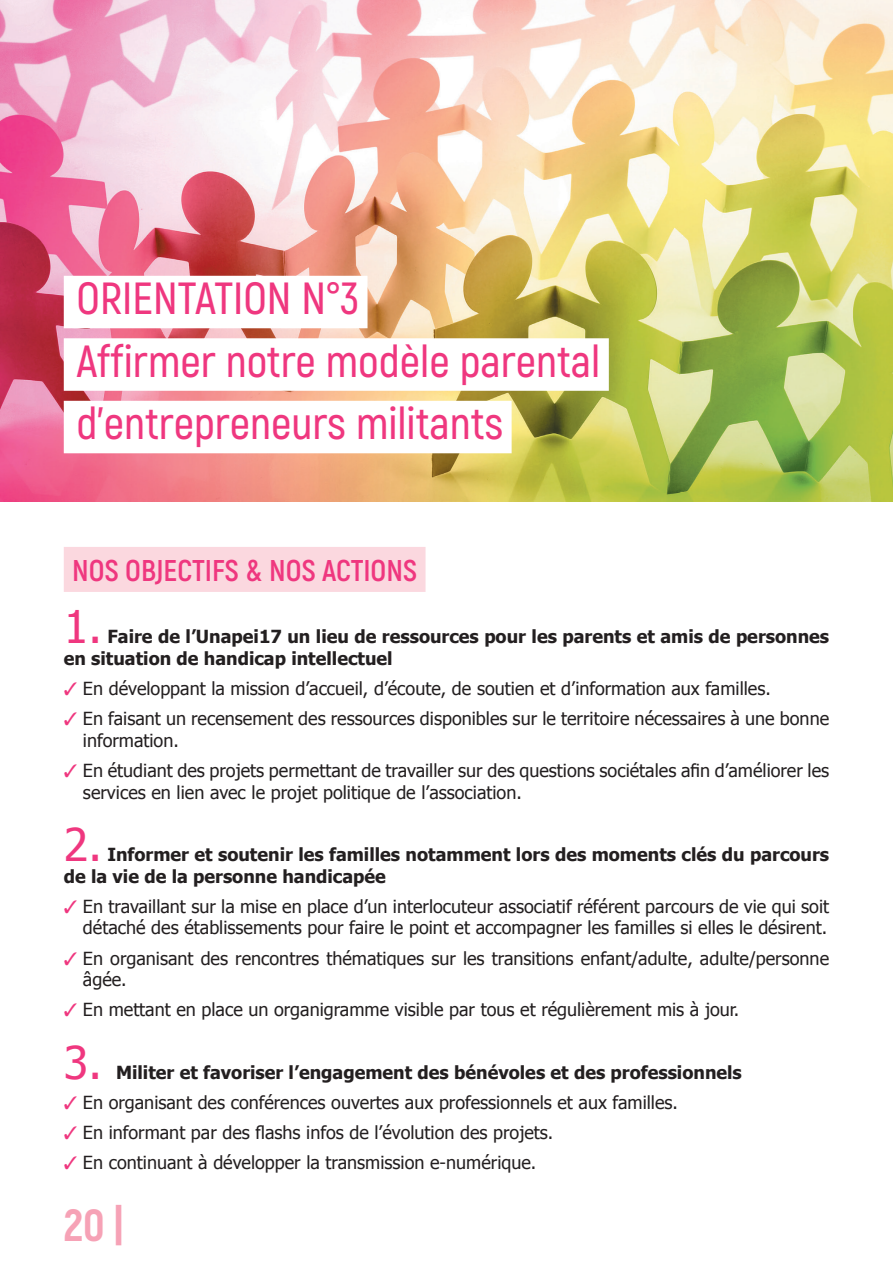
<style>
.page{position:relative;width:893px;height:1263px;background:#fff}
.page>*{position:absolute;margin:0;border:0;box-sizing:border-box;transform-origin:0 0}
.t1{font:600 45px/62.6px "Akrobat";color:#ef377f}
.t2{font:45px "Tahoma";color:#ef377f}
.t3{font:800 45px "Akrobat";color:#f6a2b6}
.t4{font:700 30px "Akrobat";color:#ef377f}
.t5{font:18px/21.6px "Tahoma";color:#231f20}
.t6{font:700 18px/21.6px "Tahoma";color:#231f20}
.s1{color:#ef377f}
</style>
<div class="page">
<div style="left:64px;top:547px;width:362px;height:45px;background:#fbd8df"></div>
<img style="left:0;top:0;width:893px;height:502px">
<div style="left:64px;top:276px;width:303px;height:52px;background:#fff"></div>
<div style="left:64px;top:338px;width:545px;height:53px;background:#fff"></div>
<div style="left:64px;top:401px;width:448px;height:52px;background:#fff"></div>
<h1 class="t1" style="left:77px;top:267px;width:525px">ORIENTATION N°3<br>Affirmer notre modèle parental d’entrepreneurs militants</h1>
<h2 class="t4" style="left:72px;top:552px;width:346px">NOS OBJECTIFS &amp; NOS ACTIONS</h2>
<h1 class="t2" style="left:64px;top:597px;width:40px">1.</h1>
<p class="t6" style="left:64px;top:625px;width:767px;text-indent:44px">Faire de l’Unapei17 un lieu de ressources pour les parents et amis de personnes en situation de handicap intellectuel</p>
<p class="t5" style="left:64px;top:677px;width:709px"><span class="s1">✓</span> En développant la mission d’accueil, d’écoute, de soutien et d’information aux familles.</p>
<p class="t5" style="left:83px;top:707px;width:748px;text-indent:-19px"><span class="s1">✓</span> En faisant un recensement des ressources disponibles sur le territoire nécessaires à une bonne information.</p>
<p class="t5" style="left:83px;top:759px;width:748px;text-indent:-19px"><span class="s1">✓</span> En étudiant des projets permettant de travailler sur des questions sociétales afin d’améliorer les services en lien avec le projet politique de l’association.</p>
<h1 class="t2" style="left:64px;top:814px;width:40px">2.</h1>
<p class="t6" style="left:64px;top:843px;width:767px;text-indent:44px">Informer et soutenir les familles notamment lors des moments clés du parcours de la vie de la personne handicapée</p>
<p class="t5" style="left:64px;top:895px;width:767px;text-align:right"><span class="s1">✓</span> En travaillant sur la mise en place d’un interlocuteur associatif référent parcours de vie qui soit détaché des établissements pour faire le point et accompagner les familles si elles le désirent.</p>
<p class="t5" style="left:83px;top:946px;width:748px;text-indent:-19px"><span class="s1">✓</span> En organisant des rencontres thématiques sur les transitions enfant/adulte, adulte/personne âgée.</p>
<p class="t5" style="left:64px;top:998px;width:677px"><span class="s1">✓</span> En mettant en place un organigramme visible par tous et régulièrement mis à jour.</p>
<h1 class="t2" style="left:64px;top:1032px;width:40px">3.</h1>
<p class="t6" style="left:116px;top:1060px;width:627px">Militer et favoriser l’engagement des bénévoles et des professionnels</p>
<p class="t5" style="left:64px;top:1091px;width:616px"><span class="s1">✓</span> En organisant des conférences ouvertes aux professionnels et aux familles.</p>
<p class="t5" style="left:64px;top:1121px;width:491px"><span class="s1">✓</span> En informant par des flashs infos de l’évolution des projets.</p>
<p class="t5" style="left:64px;top:1151px;width:474px"><span class="s1">✓</span> En continuant à développer la transmission e-numérique.</p>
<h1 class="t3" style="left:64px;top:1197px;width:62px">20 |</h1>
</div>
